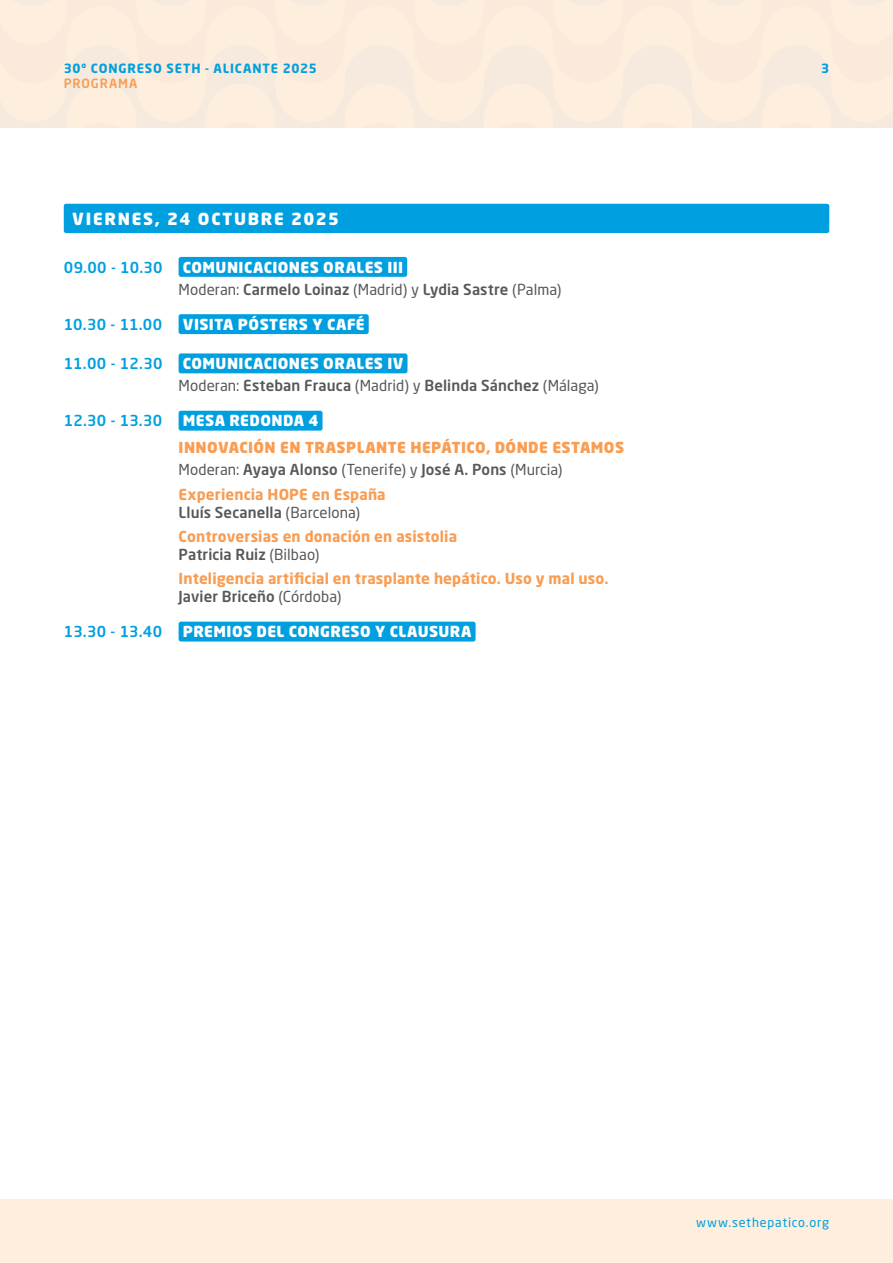
<style>
.page{position:relative;width:893px;height:1263px;background:#fff}
.page>*{position:absolute;margin:0;border:0;box-sizing:border-box;transform-origin:0 0}
.t1{font:900 16.5px "Neo Sans W1 G";letter-spacing:.105em;color:#fff}
.t2{font:700 15px/18px "Neo Sans W1 G";letter-spacing:.01em;color:#f89d53}
.t3{font:900 15px/22.2px "Neo Sans W1 G";letter-spacing:.03em;color:#f89d53}
.t4{font:500 15px/22.2px "Neo Sans W1 G";letter-spacing:.005em;color:#57585a}
.t5{font:15px/22.2px "Neo Sans W1 G";letter-spacing:.005em;color:#57585a}
.t6{font:900 15px "Neo Sans W1 G";letter-spacing:.03em;color:#fff}
.t7{font:500 15px "Neo Sans W1 G";letter-spacing:.015em;color:#009fdf}
.t8{font:700 12.6px "Neo Sans W1 G";letter-spacing:.065em;color:#009fdf}
.t9{font:12.6px "Neo Sans W1 G";letter-spacing:.065em;color:#009fdf}
.t10{font:500 12.6px "Neo Sans W1 G";letter-spacing:.065em;color:#f89d53}
.s1{font-weight:900;color:#fff}
.s2{font-weight:500}
.s3{font-weight:400}
.s4{font-weight:400;color:#57585a}
.s5{font-weight:500;color:#57585a}
</style>
<div class="page">
<div style="left:0;top:1199px;width:893px;height:64px;background:#feeede"></div>
<svg style="left:0;top:83px;width:893px;height:45px;background:#fbecdd"></svg>
<div style="left:0;top:6px;width:893px;height:77px;background:#fcecdd"></div>
<div style="left:0;top:0;width:893px;height:6px;background:#fbeadd"></div>
<div style="left:64px;top:204px;width:765px;height:29px;background:#009fdf;border-radius:2px"></div>
<div style="left:179px;top:257px;width:228px;height:20px;background:#009fdf;border-radius:2px"></div>
<div style="left:179px;top:314px;width:190px;height:20px;background:#009fdf;border-radius:2px"></div>
<div style="left:179px;top:353px;width:228px;height:20px;background:#009fdf;border-radius:2px"></div>
<div style="left:179px;top:411px;width:144px;height:20px;background:#009fdf;border-radius:2px"></div>
<div style="left:179px;top:622px;width:297px;height:19px;background:#009fdf;border-radius:2px"></div>
<p class="t8" style="left:64px;top:60px;width:255px">30º CONGRESO SETH - ALICANTE 2025</p>
<p class="t10" style="left:64px;top:76px;width:75px">PROGRAMA</p>
<p class="t1" style="left:72px;top:208px;width:268px">VIERNES, 24 OCTUBRE 2025</p>
<p class="t7" style="left:64px;top:258px;width:100px">09.00 - 10.30</p>
<p class="t5" style="left:179px;top:256px;width:384px"><span class="s1">COMUNICACIONES ORALES III<br></span>Moderan: <span class="s2">Carmelo Loinaz</span> (Madrid) y <span class="s2">Lydia Sastre</span> (Palma)</p>
<p class="t7" style="left:64px;top:315px;width:100px">10.30 - 11.00</p>
<p class="t6" style="left:183px;top:315px;width:183px">VISITA PÓSTERS Y CAFÉ</p>
<p class="t7" style="left:64px;top:354px;width:100px">11.00 - 12.30</p>
<p class="t4" style="left:179px;top:352px;width:422px"><span class="s1">COMUNICACIONES ORALES IV<br></span><span class="s3">Moderan:</span> Esteban Frauca <span class="s3">(Madrid) y</span> Belinda Sánchez <span class="s3">(Málaga)</span></p>
<p class="t7" style="left:64px;top:411px;width:100px">12.30 - 13.30</p>
<p class="t6" style="left:183px;top:411px;width:137px">MESA REDONDA 4</p>
<p class="t3" style="left:179px;top:436px;width:447px">INNOVACIÓN EN TRASPLANTE HEPÁTICO, DÓNDE ESTAMOS<br><span class="s4">Moderan:</span> <span class="s5">Ayaya Alonso</span> <span class="s4">(Tenerife) y</span> <span class="s5">José A. Pons</span> <span class="s4">(Murcia)</span></p>
<p class="t2" style="left:179px;top:485px;width:209px">Experiencia HOPE en España<br><span class="s5">Lluís Secanella</span> <span class="s4">(Barcelona)</span></p>
<p class="t2" style="left:179px;top:527px;width:280px">Controversias en donación en asistolia<br><span class="s5">Patricia Ruiz</span> <span class="s4">(Bilbao)</span></p>
<p class="t2" style="left:179px;top:569px;width:431px">Inteligencia artificial en trasplante hepático. Uso y mal uso.<br><span class="s5">Javier Briceño</span> <span class="s4">(Córdoba)</span></p>
<p class="t7" style="left:64px;top:622px;width:100px">13.30 - 13.40</p>
<p class="t6" style="left:183px;top:622px;width:290px">PREMIOS DEL CONGRESO Y CLAUSURA</p>
<p class="t8" style="left:821px;top:60px;width:10px">3</p>
<p class="t9" style="left:696px;top:1215px;width:134px">www.sethepatico.org</p>
</div>
